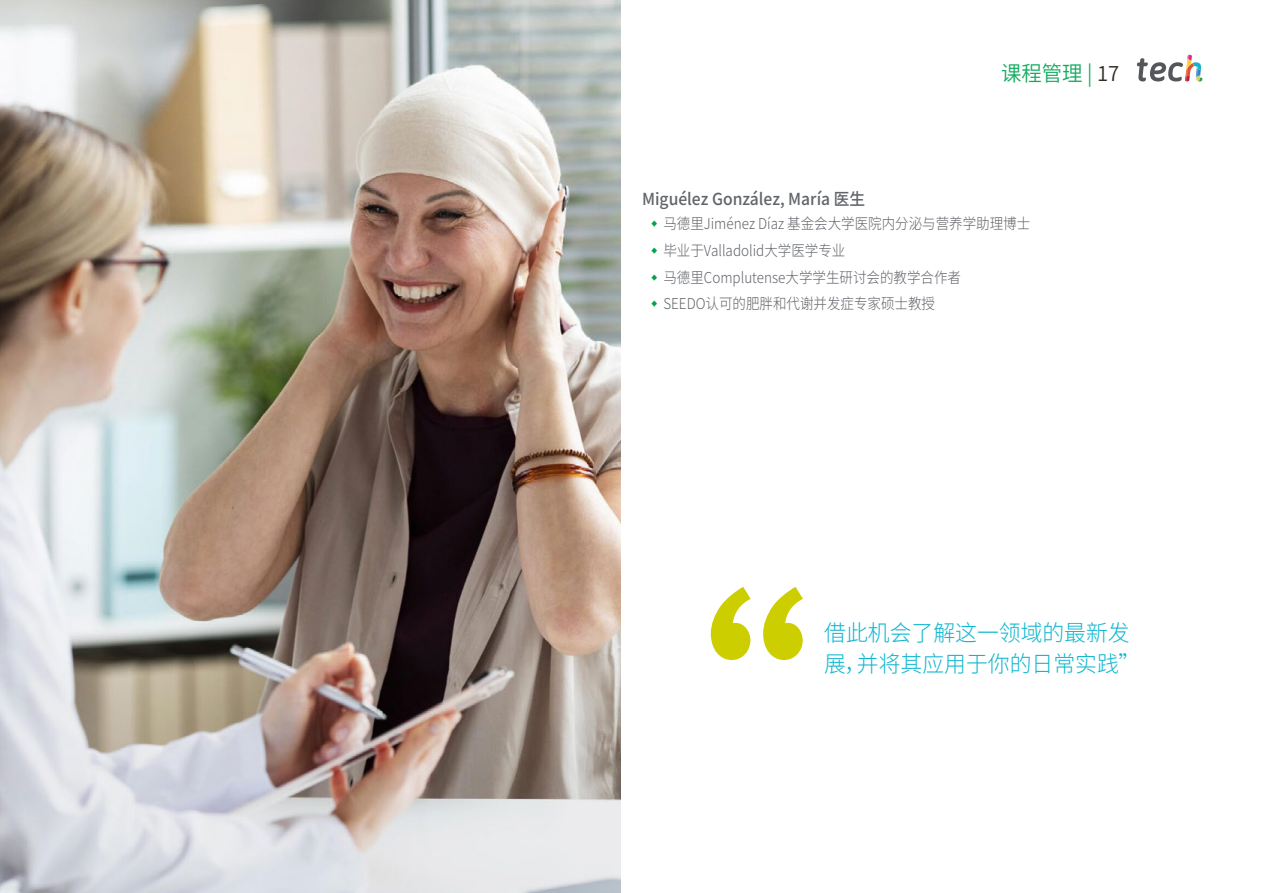
<style>
.page{position:relative;width:1263px;height:893px;background:#fff}
.page>*{position:absolute;margin:0;border:0;box-sizing:border-box;transform-origin:0 0}
.t1{font:300 22.5px/31.5px "Source Han Sans CN";color:#0fb6cf}
.t2{font:21px "Source Han Sans CN";color:#14ab60}
.t3{font:500 16.5px "Source Han Sans CN";color:#61646a;scale:.95 1}
.t4{font:300 15px/26.7px "Source Han Sans CN";color:#61646a;scale:.9 1}
.s1{color:#322e21}
</style>
<div class="page">
<svg style="left:1137px;top:55px;width:65px;height:27px"></svg>
<img style="left:0;top:0;width:621px;height:893px">
<svg style="left:711px;top:587px;width:92px;height:73px"></svg>
<h2 class="t2" style="left:1001px;top:61px;width:120px">课程管理 | <span class="s1">17</span></h2>
<p class="t3" style="left:642px;top:189px;width:236px">Miguélez González, María 医生</p>
<p class="t4" style="left:663px;top:210px;width:409px">马德里Jiménez Díaz 基金会大学医院内分泌与营养学助理博士毕业于Valladolid大学医学专业<br>马德里Complutense大学学生研讨会的教学合作者<br>SEEDO认可的肥胖和代谢并发症专家硕士教授</p>
<h1 class="t1" style="left:824px;top:617px;width:318px">借此机会了解这一领域的最新发展，并将其应用于你的日常实践”</h1>
</div>
